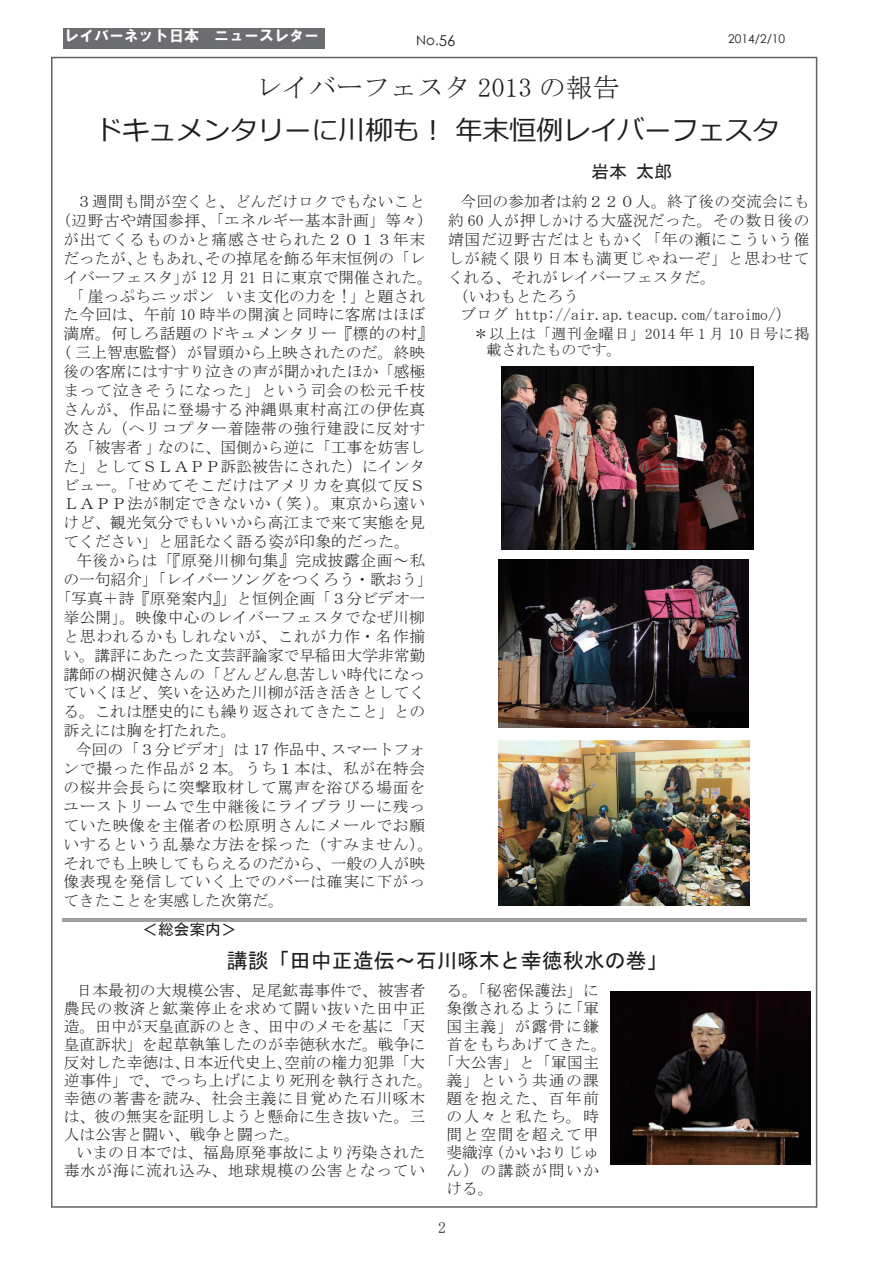
<style>
.page{position:relative;width:893px;height:1263px;background:#fff}
.page>*{position:absolute;margin:0;border:0;box-sizing:border-box;transform-origin:0 0}
.t1{font:27px "Meiryo";color:#231f20}
.t2{font:27px "MS Mincho";color:#231f20}
.t3{font:21px "MS Gothic";color:#231f20}
.t4{font:18px "MS Gothic";color:#231f20}
.t5{font:15.75px/18px "MS Mincho";letter-spacing:.01em;color:#231f20}
.t6{font:15.75px "MS Mincho";letter-spacing:.045em;color:#231f20}
.t7{font:15.75px "MS Mincho";letter-spacing:.05em;color:#231f20}
.t8{font:15.75px "MS Mincho";letter-spacing:.085em;color:#231f20}
.t9{font:15.75px "MS Mincho";letter-spacing:.035em;color:#231f20}
.t10{font:15.75px "MS Mincho";letter-spacing:.095em;color:#231f20}
.t11{font:15.75px "MS Gothic";color:#231f20}
.t12{font:15px/16.5px "MS Mincho";color:#231f20}
.t13{font:15px "HGS Soei Kakugothic UB";color:#fff}
.t14{font:13.5px "Century Gothic";color:#231f20}
.t15{font:12px "Century Gothic";color:#231f20}
.s1{font-size:15px}
</style>
<div class="page">
<div style="left:63px;top:28px;width:261px;height:20px;background:#6c6d70"></div>
<hr style="left:62px;top:918px;width:744px;height:3px;background:#9d9fa2">
<img style="left:611px;top:991px;width:199px;height:174px">
<img style="left:502px;top:367px;width:252px;height:183px">
<img style="left:498px;top:559px;width:251px;height:168px">
<img style="left:498px;top:740px;width:251px;height:166px">
<p class="t13" style="left:64px;top:28px;width:257px">レイバーネット日本　ニュースレター</p>
<p class="t14" style="left:416px;top:31px;width:41px">No.<span class="s1">56</span></p>
<p class="t15" style="left:728px;top:31px;width:59px">2014/2/10</p>
<h1 class="t2" style="left:255px;top:74px;width:366px">レイバーフェスタ 2013 の報告</h1>
<h1 class="t1" style="left:95px;top:112px;width:686px">ドキュメンタリーに川柳も︕ 年末恒例レイバーフェスタ</h1>
<p class="t5" style="left:76px;top:192px;width:351px">３週間も間が空くと、どんだけロクでもないこと</p>
<p class="t5" style="left:55px;top:211px;width:379px">（辺野古や靖国参拝、「エネルギー基本計画」等々）</p>
<p class="t6" style="left:63px;top:231px;width:363px">が出てくるものかと痛感させられた２０１３年末</p>
<p class="t5" style="left:63px;top:249px;width:363px">だったが、ともあれ、その掉尾を飾る年末恒例の「レ</p>
<p class="t5" style="left:63px;top:268px;width:371px">イバーフェスタ」が 12 月 21 日に東京で開催された。</p>
<p class="t5" style="left:76px;top:287px;width:351px">｢崖っぷちニッポン いま文化の力を ! ｣と題され</p>
<p class="t5" style="left:63px;top:306px;width:363px">た今回は、午前 10 時半の開演と同時に客席はほぼ</p>
<p class="t5" style="left:63px;top:325px;width:371px">満席。何しろ話題のドキュメンタリー『標的の村』</p>
<p class="t5" style="left:63px;top:343px;width:363px">( 三上智恵監督）が冒頭から上映されたのだ。終映</p>
<p class="t5" style="left:63px;top:362px;width:363px">後の客席にはすすり泣きの声が聞かれたほか「感極</p>
<p class="t6" style="left:63px;top:382px;width:363px">まって泣きそうになった」という司会の松元千枝</p>
<p class="t7" style="left:63px;top:401px;width:363px">さんが、作品に登場する沖縄県東村高江の伊佐真</p>
<p class="t7" style="left:63px;top:420px;width:363px">次さん（ヘリコプター着陸帯の強行建設に反対す</p>
<p class="t5" style="left:63px;top:438px;width:363px">る「被害者｣なのに、国側から逆に「工事を妨害し</p>
<p class="t5" style="left:63px;top:457px;width:363px">た」としてＳＬＡＰＰ訴訟被告にされた）にインタ</p>
<p class="t5" style="left:63px;top:476px;width:363px">ビュー。「せめてそこだけはアメリカを真似て反Ｓ</p>
<p class="t5" style="left:63px;top:495px;width:363px">ＬＡＰＰ法が制定できないか ( 笑 )。東京から遠い</p>
<p class="t5" style="left:63px;top:514px;width:363px">けど、観光気分でもいいから高江まで来て実態を見</p>
<p class="t5" style="left:63px;top:532px;width:348px">てください」と屈託なく語る姿が印象的だった。</p>
<p class="t9" style="left:76px;top:553px;width:351px">午後からは「『原発川柳句集』完成披露企画～私</p>
<p class="t5" style="left:63px;top:570px;width:371px">の一句紹介」「レイバーソングをつくろう・歌おう」</p>
<p class="t5" style="left:55px;top:589px;width:371px">「写真＋詩『原発案内』」と恒例企画「３分ビデオ一</p>
<p class="t5" style="left:63px;top:608px;width:363px">挙公開」。映像中心のレイバーフェスタでなぜ川柳</p>
<p class="t7" style="left:63px;top:628px;width:363px">と思われるかもしれないが、これが力作・名作揃</p>
<p class="t5" style="left:63px;top:646px;width:363px">い。講評にあたった文芸評論家で早稲田大学非常勤</p>
<p class="t5" style="left:63px;top:665px;width:363px">講師の楜沢健さんの「どんどん息苦しい時代になっ</p>
<p class="t5" style="left:63px;top:684px;width:363px">ていくほど、笑いを込めた川柳が活き活きとしてく</p>
<p class="t5" style="left:63px;top:703px;width:363px">る。これは歴史的にも繰り返されてきたこと」との</p>
<p class="t5" style="left:63px;top:721px;width:175px">訴えには胸を打たれた。</p>
<p class="t5" style="left:76px;top:740px;width:351px">今回の「３分ビデオ」は 17 作品中、スマートフォ</p>
<p class="t7" style="left:63px;top:760px;width:363px">ンで撮った作品が２本。うち１本は、私が在特会</p>
<p class="t6" style="left:63px;top:779px;width:363px">の桜井会長らに突撃取材して罵声を浴びる場面を</p>
<p class="t6" style="left:63px;top:798px;width:363px">ユーストリームで生中継後にライブラリーに残っ</p>
<p class="t6" style="left:63px;top:817px;width:363px">ていた映像を主催者の松原明さんにメールでお願</p>
<p class="t7" style="left:63px;top:836px;width:371px">いするという乱暴な方法を採った（すみません）。</p>
<p class="t5" style="left:63px;top:854px;width:363px">それでも上映してもらえるのだから、一般の人が映</p>
<p class="t6" style="left:63px;top:874px;width:363px">像表現を発信していく上でのバーは確実に下がっ</p>
<p class="t5" style="left:63px;top:892px;width:222px">てきたことを実感した次第だ。</p>
<p class="t4" style="left:591px;top:162px;width:82px">岩本 太郎</p>
<p class="t5" style="left:461px;top:192px;width:350px">今回の参加者は約２２０人。終了後の交流会にも</p>
<p class="t5" style="left:448px;top:211px;width:363px">約 60 人が押しかける大盛況だった。その数日後の</p>
<p class="t6" style="left:448px;top:231px;width:363px">靖国だ辺野古だはともかく「年の瀬にこういう催</p>
<p class="t6" style="left:448px;top:250px;width:363px">しが続く限り日本も満更じゃねーぞ」と思わせて</p>
<p class="t5" style="left:448px;top:268px;width:269px">くれる、それがレイバーフェスタだ。</p>
<p class="t5" style="left:453px;top:287px;width:143px">（いわもとたろう　</p>
<p class="t5" style="left:461px;top:306px;width:332px">ブログ http://air.ap.teacup.com/taroimo/）</p>
<p class="t12" style="left:486px;top:325px;width:325px;text-indent:-13px">＊以上は「週刊金曜日」2014 年 1 月 10 日号に掲載されたものです。</p>
<p class="t11" style="left:142px;top:922px;width:96px">＜総会案内＞</p>
<h2 class="t3" style="left:227px;top:950px;width:442px">講談「田中正造伝～石川啄木と幸徳秋水の巻」</h2>
<p class="t5" style="left:64px;top:982px;width:371px;text-indent:13px">日本最初の大規模公害、足尾鉱毒事件で、被害者農民の救済と鉱業停止を求めて闘い抜いた田中正造。田中が天皇直訴のとき、田中のメモを基に「天皇直訴状」を起草執筆したのが幸徳秋水だ。戦争に反対した幸徳は、日本近代史上、空前の権力犯罪「大逆事件」で、でっち上げにより死刑を執行された。幸徳の著書を読み、社会主義に目覚めた石川啄木は、彼の無実を証明しようと懸命に生き抜いた。三人は公害と闘い、戦争と闘った。</p>
<p class="t5" style="left:64px;top:1144px;width:363px;text-align:right">いまの日本では、福島原発事故により汚染された毒水が海に流れ込み、地球規模の公害となってい</p>
<p class="t5" style="left:446px;top:982px;width:154px">る。「秘密保護法」に</p>
<p class="t5" style="left:446px;top:1000px;width:154px">象徴されるように「軍</p>
<p class="t8" style="left:446px;top:1019px;width:154px">国主義」が露骨に鎌</p>
<p class="t5" style="left:446px;top:1036px;width:162px">首をもちあげてきた。</p>
<p class="t5" style="left:439px;top:1054px;width:162px">「大公害」と「軍国主</p>
<p class="t8" style="left:446px;top:1073px;width:154px">義」という共通の課</p>
<p class="t10" style="left:446px;top:1091px;width:154px">題を抱えた、百年前</p>
<p class="t10" style="left:446px;top:1109px;width:154px">の人々と私たち。時</p>
<p class="t8" style="left:446px;top:1127px;width:154px">間と空間を超えて甲</p>
<p class="t5" style="left:446px;top:1144px;width:154px">斐織淳（かいおりじゅ</p>
<p class="t8" style="left:446px;top:1163px;width:154px">ん）の講談が問いか</p>
<p class="t5" style="left:446px;top:1180px;width:49px">ける。</p>
<p class="t5" style="left:438px;top:1219px;width:9px">2</p>
</div>
